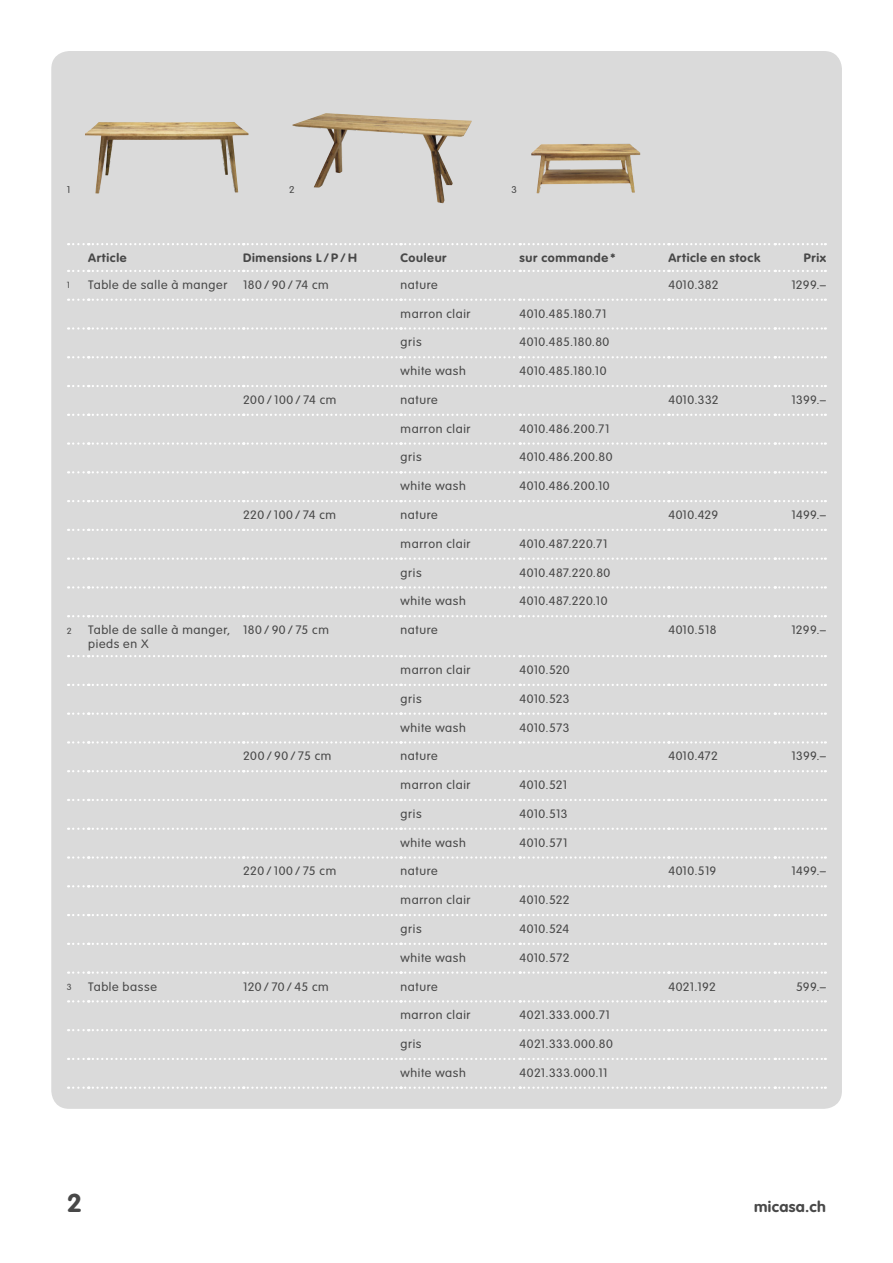
<style>
.page{position:relative;width:893px;height:1263px;background:#fff}
.page>*{position:absolute;margin:0;border:0;box-sizing:border-box;transform-origin:0 0}
.t1{font:700 25.5px "VAG Rounded";color:#484848;scale:1.05 1}
.t2{font:700 15px "VAG Rounded";letter-spacing:.02em;color:#484848;scale:1.05 1}
.t3{font:300 12px/13.5px "VAG Rounded";letter-spacing:.04em;color:#484848;scale:1.05 1}
.t4{font:700 12px "VAG Rounded";letter-spacing:.05em;color:#484848;scale:1.05 1}
.t5{font:300 9.75px "VAG Rounded";color:#484848;scale:1.05 1}
.t6{font:300 8.7px "VAG Rounded";color:#484848;scale:1.05 1}
</style>
<div class="page">
<div style="left:51px;top:51px;width:791px;height:1058px;background:#dadada;border-radius:18px"></div>
<svg style="left:68px;top:243px;width:758px;height:2px"></svg>
<svg style="left:68px;top:270px;width:758px;height:2px"></svg>
<svg style="left:68px;top:299px;width:758px;height:2px"></svg>
<svg style="left:68px;top:327px;width:758px;height:3px"></svg>
<svg style="left:68px;top:356px;width:758px;height:2px"></svg>
<svg style="left:68px;top:385px;width:758px;height:2px"></svg>
<svg style="left:68px;top:414px;width:758px;height:2px"></svg>
<svg style="left:68px;top:442px;width:758px;height:3px"></svg>
<svg style="left:68px;top:471px;width:758px;height:2px"></svg>
<svg style="left:68px;top:500px;width:758px;height:2px"></svg>
<svg style="left:68px;top:529px;width:758px;height:2px"></svg>
<svg style="left:68px;top:557px;width:758px;height:3px"></svg>
<svg style="left:68px;top:586px;width:758px;height:2px"></svg>
<svg style="left:68px;top:615px;width:758px;height:2px"></svg>
<svg style="left:68px;top:655px;width:758px;height:2px"></svg>
<svg style="left:68px;top:684px;width:758px;height:2px"></svg>
<svg style="left:68px;top:712px;width:758px;height:3px"></svg>
<svg style="left:68px;top:741px;width:758px;height:2px"></svg>
<svg style="left:68px;top:770px;width:758px;height:2px"></svg>
<svg style="left:68px;top:799px;width:758px;height:2px"></svg>
<svg style="left:68px;top:828px;width:758px;height:2px"></svg>
<svg style="left:68px;top:856px;width:758px;height:3px"></svg>
<svg style="left:68px;top:885px;width:758px;height:2px"></svg>
<svg style="left:68px;top:914px;width:758px;height:2px"></svg>
<svg style="left:68px;top:943px;width:758px;height:2px"></svg>
<svg style="left:68px;top:971px;width:758px;height:3px"></svg>
<svg style="left:68px;top:1000px;width:758px;height:2px"></svg>
<svg style="left:68px;top:1029px;width:758px;height:2px"></svg>
<svg style="left:68px;top:1058px;width:758px;height:2px"></svg>
<svg style="left:68px;top:1086px;width:758px;height:3px"></svg>
<img style="left:85px;top:122px;width:164px;height:71px">
<img style="left:292px;top:113px;width:180px;height:90px">
<img style="left:531px;top:144px;width:109px;height:49px">
<p class="t5" style="left:67px;top:184px;width:5px">1</p>
<p class="t5" style="left:289px;top:184px;width:7px">2</p>
<p class="t5" style="left:511px;top:184px;width:7px">3</p>
<p class="t4" style="left:88px;top:251px;width:38px">Article</p>
<p class="t4" style="left:243px;top:251px;width:110px">Dimensions L / P / H</p>
<p class="t4" style="left:401px;top:251px;width:45px">Couleur</p>
<p class="t4" style="left:520px;top:251px;width:93px">sur commande *</p>
<p class="t4" style="left:668px;top:251px;width:89px">Article en stock</p>
<p class="t4" style="left:804px;top:251px;width:23px">Prix</p>
<p class="t6" style="left:67px;top:280px;width:5px">1</p>
<p class="t3" style="left:88px;top:278px;width:134px">Table de salle à manger</p>
<p class="t3" style="left:243px;top:278px;width:83px">180 / 90 / 74 cm</p>
<p class="t3" style="left:401px;top:278px;width:37px">nature</p>
<p class="t3" style="left:668px;top:278px;width:49px">4010.382</p>
<p class="t3" style="left:791px;top:278px;width:35px">1299.–</p>
<p class="t3" style="left:401px;top:307px;width:68px">marron clair</p>
<p class="t3" style="left:520px;top:307px;width:84px">4010.485.180.71</p>
<p class="t3" style="left:401px;top:335px;width:22px">gris</p>
<p class="t3" style="left:520px;top:335px;width:87px">4010.485.180.80</p>
<p class="t3" style="left:401px;top:364px;width:64px">white wash</p>
<p class="t3" style="left:520px;top:364px;width:84px">4010.485.180.10</p>
<p class="t3" style="left:243px;top:393px;width:90px">200 / 100 / 74 cm</p>
<p class="t3" style="left:401px;top:393px;width:37px">nature</p>
<p class="t3" style="left:668px;top:393px;width:49px">4010.332</p>
<p class="t3" style="left:791px;top:393px;width:34px">1399.–</p>
<p class="t3" style="left:401px;top:422px;width:68px">marron clair</p>
<p class="t3" style="left:520px;top:422px;width:87px">4010.486.200.71</p>
<p class="t3" style="left:401px;top:450px;width:22px">gris</p>
<p class="t3" style="left:520px;top:450px;width:90px">4010.486.200.80</p>
<p class="t3" style="left:401px;top:479px;width:64px">white wash</p>
<p class="t3" style="left:520px;top:479px;width:87px">4010.486.200.10</p>
<p class="t3" style="left:243px;top:508px;width:90px">220 / 100 / 74 cm</p>
<p class="t3" style="left:401px;top:508px;width:37px">nature</p>
<p class="t3" style="left:668px;top:508px;width:49px">4010.429</p>
<p class="t3" style="left:791px;top:508px;width:34px">1499.–</p>
<p class="t3" style="left:401px;top:537px;width:68px">marron clair</p>
<p class="t3" style="left:520px;top:537px;width:85px">4010.487.220.71</p>
<p class="t3" style="left:401px;top:565px;width:22px">gris</p>
<p class="t3" style="left:520px;top:565px;width:88px">4010.487.220.80</p>
<p class="t3" style="left:401px;top:594px;width:64px">white wash</p>
<p class="t3" style="left:520px;top:594px;width:85px">4010.487.220.10</p>
<p class="t6" style="left:67px;top:626px;width:6px">2</p>
<p class="t3" style="left:88px;top:623px;width:137px">Table de salle à manger, pieds en X</p>
<p class="t3" style="left:243px;top:623px;width:83px">180 / 90 / 75 cm</p>
<p class="t3" style="left:401px;top:623px;width:37px">nature</p>
<p class="t3" style="left:668px;top:623px;width:47px">4010.518</p>
<p class="t3" style="left:791px;top:623px;width:35px">1299.–</p>
<p class="t3" style="left:401px;top:663px;width:68px">marron clair</p>
<p class="t3" style="left:520px;top:663px;width:49px">4010.520</p>
<p class="t3" style="left:401px;top:692px;width:22px">gris</p>
<p class="t3" style="left:520px;top:692px;width:49px">4010.523</p>
<p class="t3" style="left:401px;top:720px;width:64px">white wash</p>
<p class="t3" style="left:520px;top:720px;width:49px">4010.573</p>
<p class="t3" style="left:243px;top:749px;width:85px">200 / 90 / 75 cm</p>
<p class="t3" style="left:401px;top:749px;width:37px">nature</p>
<p class="t3" style="left:668px;top:749px;width:48px">4010.472</p>
<p class="t3" style="left:791px;top:749px;width:34px">1399.–</p>
<p class="t3" style="left:401px;top:778px;width:68px">marron clair</p>
<p class="t3" style="left:520px;top:778px;width:47px">4010.521</p>
<p class="t3" style="left:401px;top:807px;width:22px">gris</p>
<p class="t3" style="left:520px;top:807px;width:47px">4010.513</p>
<p class="t3" style="left:401px;top:836px;width:64px">white wash</p>
<p class="t3" style="left:520px;top:836px;width:47px">4010.571</p>
<p class="t3" style="left:243px;top:864px;width:90px">220 / 100 / 75 cm</p>
<p class="t3" style="left:401px;top:864px;width:37px">nature</p>
<p class="t3" style="left:668px;top:864px;width:47px">4010.519</p>
<p class="t3" style="left:791px;top:864px;width:34px">1499.–</p>
<p class="t3" style="left:401px;top:893px;width:68px">marron clair</p>
<p class="t3" style="left:520px;top:893px;width:49px">4010.522</p>
<p class="t3" style="left:401px;top:922px;width:22px">gris</p>
<p class="t3" style="left:520px;top:922px;width:49px">4010.524</p>
<p class="t3" style="left:401px;top:951px;width:64px">white wash</p>
<p class="t3" style="left:520px;top:951px;width:49px">4010.572</p>
<p class="t6" style="left:67px;top:982px;width:6px">3</p>
<p class="t3" style="left:88px;top:979px;width:67px">Table basse</p>
<p class="t3" style="left:243px;top:979px;width:83px">120 / 70 / 45 cm</p>
<p class="t3" style="left:401px;top:979px;width:37px">nature</p>
<p class="t3" style="left:668px;top:979px;width:47px">4021.192</p>
<p class="t3" style="left:796px;top:979px;width:30px">599.–</p>
<p class="t3" style="left:401px;top:1008px;width:68px">marron clair</p>
<p class="t3" style="left:520px;top:1008px;width:88px">4021.333.000.71</p>
<p class="t3" style="left:401px;top:1037px;width:22px">gris</p>
<p class="t3" style="left:520px;top:1037px;width:90px">4021.333.000.80</p>
<p class="t3" style="left:401px;top:1066px;width:64px">white wash</p>
<p class="t3" style="left:520px;top:1066px;width:85px">4021.333.000.11</p>
<h1 class="t1" style="left:67px;top:1188px;width:16px">2</h1>
<p class="t2" style="left:754px;top:1198px;width:70px">micasa.ch</p>
</div>
